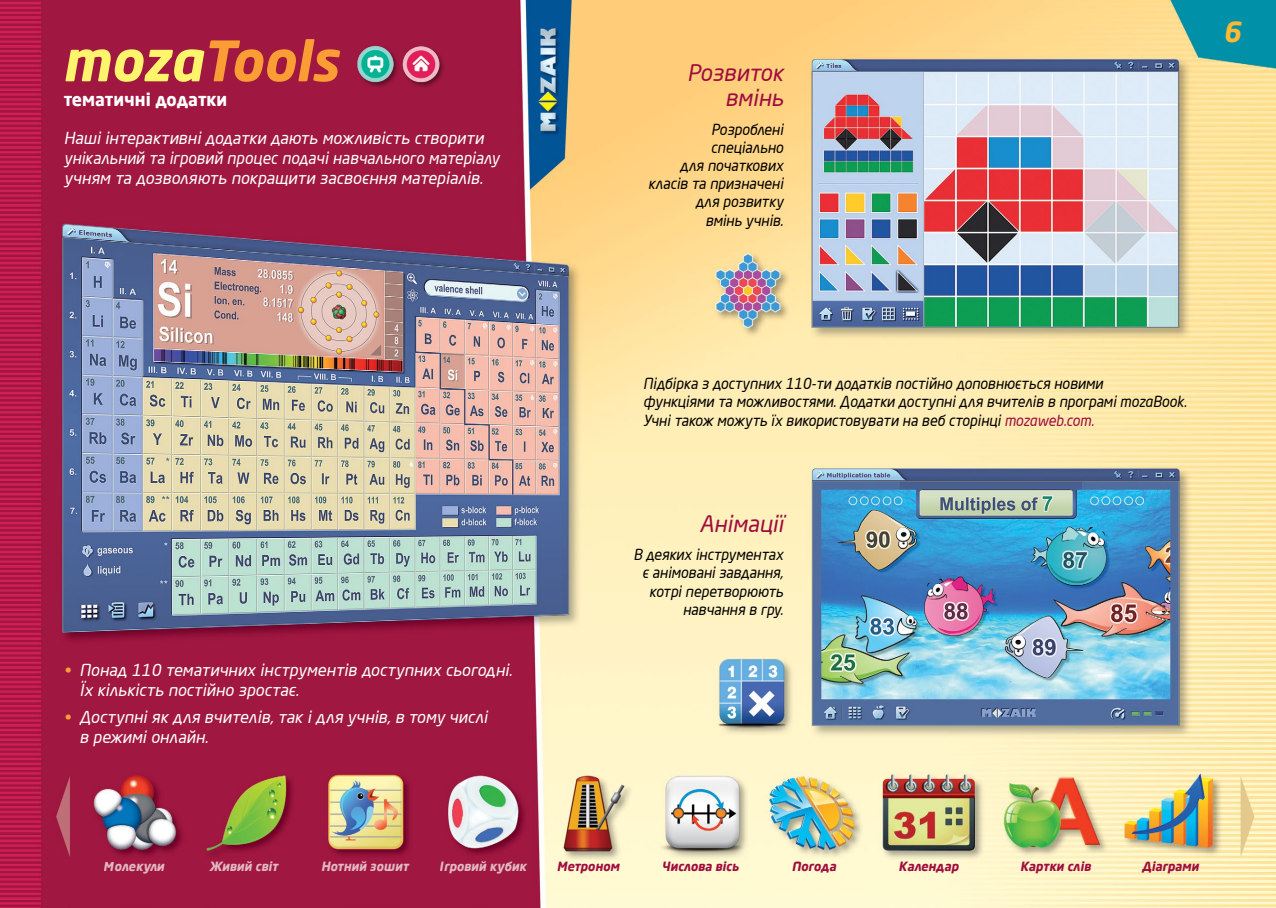
<style>
.page{position:relative;width:1276px;height:908px;background:#fff}
.page>*{position:absolute;margin:0;border:0;box-sizing:border-box;transform-origin:0 0}
.t1{font:italic 700 55px "Neo Sans Pro";color:#f99d34}
.t2{font:italic 700 27.5px "Neo Sans Pro";color:#fdb933}
.t3{font:italic 22.5px/25px "Neo Sans Pro";color:#9f0d3f;text-align:right}
.t4{font:700 17.5px "Neo Sans Pro";color:#fff}
.t5{font:italic 16.25px/20px "Neo Sans Pro";color:#fff}
.t6{font:italic 15px/18.1px "Neo Sans Pro";letter-spacing:-.005em;color:#000;text-align:right;scale:.95 1}
.t7{font:italic 700 12.5px "Neo Sans Pro";color:#9f0d3f}
.t8{font:italic 700 12.5px "Neo Sans Pro";color:#fff}
.s1{color:#fff56d}
.s2{color:#9f0d3f}
.s3{color:#f99d34}
</style>
<div class="page">
<img style="left:0;top:0;width:1276px;height:907px">
<div style="left:357px;top:45px;width:43px;height:44px;background:#a01741"></div>
<img style="left:354px;top:42px;width:90px;height:45px">
<div style="left:402px;top:46px;width:43px;height:43px;background:#000;opacity:.4"></div>
<h1 class="t1" style="left:62px;top:26px;width:278px"><span class="s1">moza</span>Tools</h1>
<p class="t4" style="left:64px;top:88px;width:165px">тематичні додатки</p>
<p class="t5" style="left:64px;top:127px;width:437px">Наші інтерактивні додатки дають можливість створити унікальний та ігровий процес подачі навчального матеріалу учням та дозволяють покращити засвоєння матеріалів.</p>
<h3 class="t3" style="left:687px;top:60px;width:98px">Розвиток вмінь</h3>
<p class="t6" style="left:648px;top:120px;width:144px">Розроблені спеціально<br>для початкових класів та призначені для розвитку<br>вмінь учнів.</p>
<h2 class="t2" style="left:1222px;top:14px;width:19px">6</h2>
<p class="t6" style="left:643px;top:374px;width:573px;text-align:left">Підбірка з доступних 110-ти додатків постійно доповнюється новими<br>функціями та можливостями. Додатки доступні для вчителів в програмі mozaBook.<br>Учні також можуть їх використовувати на веб сторінці <span class="s2">mozaweb.com.</span></p>
<p class="t5" style="left:79px;top:659px;width:434px;text-indent:-16px"><span class="s3">•</span> Понад 110 тематичних інструментів доступних сьогодні.<br>Їх кількість постійно зростає.</p>
<p class="t5" style="left:79px;top:706px;width:409px;text-indent:-16px"><span class="s3">•</span> Доступні як для вчителів, так і для учнів, в тому числі в режимі онлайн.</p>
<h3 class="t3" style="left:699px;top:510px;width:85px">Анімації</h3>
<p class="t6" style="left:633px;top:545px;width:159px">В деяких інструментах є анімовані завдання, котрі перетворюють навчання в гру.</p>
<p class="t8" style="left:104px;top:858px;width:62px">Молекули</p>
<p class="t8" style="left:209px;top:858px;width:70px">Живий світ</p>
<p class="t8" style="left:321px;top:858px;width:89px">Нотний зошит</p>
<p class="t8" style="left:440px;top:858px;width:88px">Ігровий кубик</p>
<p class="t7" style="left:557px;top:858px;width:64px">Метроном</p>
<p class="t7" style="left:661px;top:858px;width:79px">Числова вісь</p>
<p class="t7" style="left:791px;top:858px;width:46px">Погода</p>
<p class="t7" style="left:898px;top:858px;width:61px">Календар</p>
<p class="t7" style="left:1020px;top:858px;width:72px">Картки слів</p>
<p class="t7" style="left:1141px;top:858px;width:59px">Діаграми</p>
</div>
